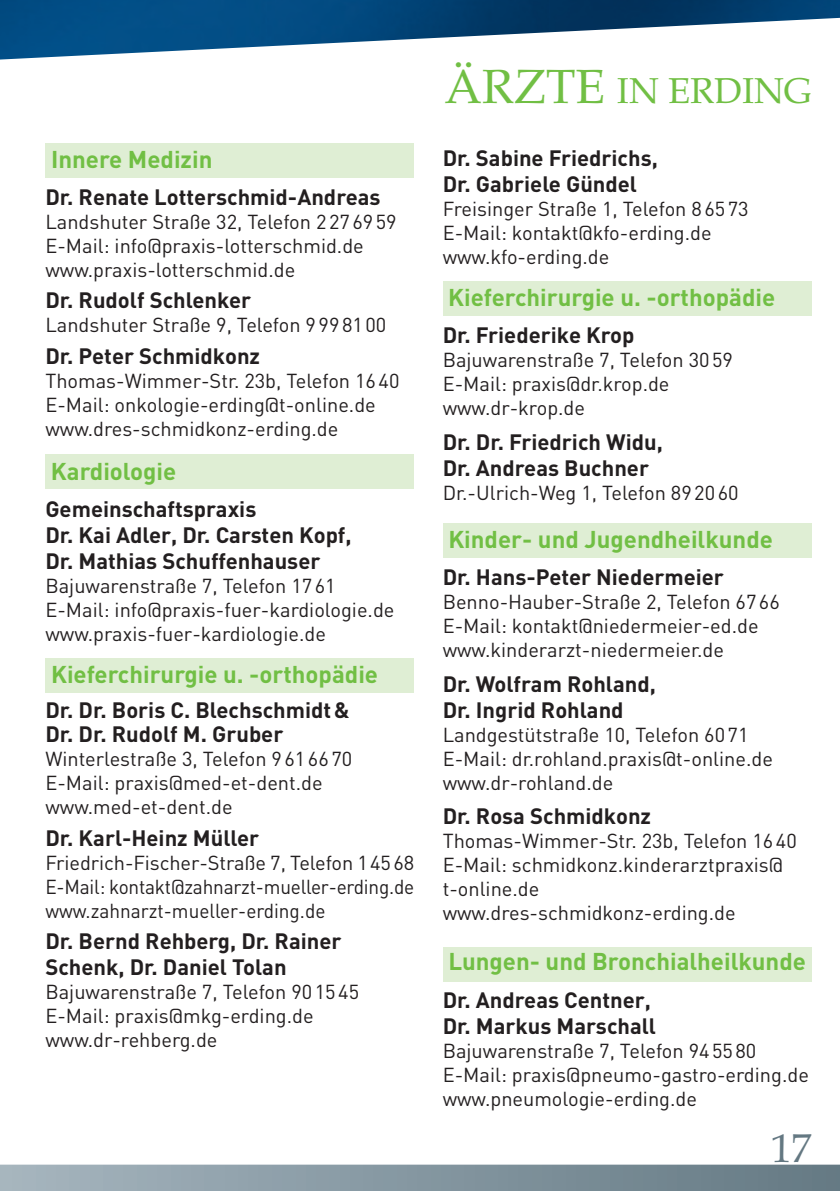
<style>
.page{position:relative;width:840px;height:1191px;background:#fff}
.page>*{position:absolute;margin:0;border:0;box-sizing:border-box;transform-origin:0 0}
.t1{font:40px "Book Antiqua";color:#647882}
.t2{font:36px "Book Antiqua";color:#71bf44}
.t3{font:700 24px "DIN";color:#71bf44}
.t4{font:700 22px/26px "DIN";color:#231f20}
.t5{font:20px/24px "DIN";color:#231f20}
.s1{font-size:48px}
</style>
<div class="page">
<div style="left:45px;top:144px;width:369px;height:34px;background:#dfeed4"></div>
<div style="left:45px;top:658px;width:369px;height:34px;background:#dfeed4"></div>
<div style="left:45px;top:455px;width:369px;height:34px;background:#dfeed4"></div>
<div style="left:442px;top:282px;width:369px;height:34px;background:#dfeed4"></div>
<div style="left:442px;top:524px;width:369px;height:34px;background:#dfeed4"></div>
<div style="left:442px;top:947px;width:369px;height:34px;background:#dfeed4"></div>
<div style="left:0;top:1164px;width:839px;height:27px;background:linear-gradient(to right,#a6b5be,#647983)"></div>
<img style="left:0;top:0;width:839px;height:60px">
<p class="t3" style="left:51px;top:145px;width:163px">Innere Medizin</p>
<p class="t4" style="left:45px;top:184px;width:336px">Dr. Renate Lotterschmid-Andreas</p>
<p class="t5" style="left:45px;top:210px;width:352px">Landshuter Straße 32, Telefon 2 27 69 59<br>E-Mail: info@praxis-lotterschmid.de www.praxis-lotterschmid.de</p>
<p class="t4" style="left:45px;top:288px;width:207px">Dr. Rudolf Schlenker</p>
<p class="t5" style="left:45px;top:313px;width:342px">Landshuter Straße 9, Telefon 9 99 81 00</p>
<p class="t4" style="left:45px;top:343px;width:216px">Dr. Peter Schmidkonz</p>
<p class="t5" style="left:45px;top:369px;width:355px">Thomas-Wimmer-Str. 23b, Telefon 16 40<br>E-Mail: onkologie-erding@t-online.de www.dres-schmidkonz-erding.de</p>
<p class="t3" style="left:51px;top:457px;width:127px">Kardiologie</p>
<p class="t4" style="left:45px;top:496px;width:307px">Gemeinschaftspraxis<br>Dr. Kai Adler, Dr. Carsten Kopf,<br>Dr. Mathias Schuffenhauser</p>
<p class="t5" style="left:45px;top:574px;width:350px">Bajuwarenstraße 7, Telefon 17 61<br>E-Mail: info@praxis-fuer-kardiologie.de www.praxis-fuer-kardiologie.de</p>
<p class="t3" style="left:51px;top:661px;width:328px">Kieferchirurgie u. -orthopädie</p>
<p class="t4" style="left:45px;top:699px;width:305px;line-height:24px">Dr. Dr. Boris C. Blechschmidt&amp;<br>Dr. Dr. Rudolf M. Gruber</p>
<p class="t5" style="left:45px;top:747px;width:308px">Winterlestraße 3, Telefon 9 61 66 70<br>E-Mail: praxis@med-et-dent.de www.med-et-dent.de</p>
<p class="t4" style="left:45px;top:825px;width:215px">Dr. Karl-Heinz Müller</p>
<p class="t5" style="left:45px;top:851px;width:370px;text-align:justify">Friedrich-Fischer-Straße 7, Telefon 1 45 68<br>E-Mail: kontakt@zahnarzt-mueller-erding.de www.zahnarzt-mueller-erding.de</p>
<p class="t4" style="left:45px;top:928px;width:297px">Dr. Bernd Rehberg, Dr. Rainer<br>Schenk, Dr. Daniel Tolan</p>
<p class="t5" style="left:45px;top:980px;width:315px">Bajuwarenstraße 7, Telefon 90 15 45<br>E-Mail: praxis@mkg-erding.de www.dr-rehberg.de</p>
<h2 class="t2" style="left:444px;top:70px;width:368px"><span class="s1">ÄRZTE</span> IN ERDING</h2>
<p class="t4" style="left:442px;top:145px;width:216px">Dr. Sabine Friedrichs,<br>Dr. Gabriele Gündel</p>
<p class="t5" style="left:442px;top:197px;width:307px">Freisinger Straße 1, Telefon 8 65 73<br>E-Mail: kontakt@kfo-erding.de www.kfo-erding.de</p>
<p class="t3" style="left:448px;top:284px;width:328px">Kieferchirurgie u. -orthopädie</p>
<p class="t4" style="left:442px;top:323px;width:193px">Dr. Friederike Krop</p>
<p class="t5" style="left:442px;top:348px;width:291px">Bajuwarenstraße 7, Telefon 30 59<br>E-Mail: praxis@dr.krop.de www.dr-krop.de</p>
<p class="t4" style="left:442px;top:429px;width:221px">Dr. Dr. Friedrich Widu,<br>Dr. Andreas Buchner</p>
<p class="t5" style="left:442px;top:481px;width:297px">Dr.-Ulrich-Weg 1, Telefon 89 20 60</p>
<p class="t3" style="left:448px;top:525px;width:326px">Kinder- und Jugendheilkunde</p>
<p class="t4" style="left:442px;top:564px;width:282px">Dr. Hans-Peter Niedermeier</p>
<p class="t5" style="left:442px;top:590px;width:338px">Benno-Hauber-Straße 2, Telefon 67 66<br>E-Mail: kontakt@niedermeier-ed.de www.kinderarzt-niedermeier.de</p>
<p class="t4" style="left:442px;top:671px;width:214px">Dr. Wolfram Rohland,<br>Dr. Ingrid Rohland</p>
<p class="t5" style="left:442px;top:723px;width:331px">Landgestütstraße 10, Telefon 60 71<br>E-Mail: dr.rohland.praxis@t-online.de www.dr-rohland.de</p>
<p class="t4" style="left:442px;top:803px;width:210px">Dr. Rosa Schmidkonz</p>
<p class="t5" style="left:442px;top:829px;width:355px">Thomas-Wimmer-Str. 23b, Telefon 16 40<br>E-Mail: schmidkonz.kinderarztpraxis@ t-online.de www.dres-schmidkonz-erding.de</p>
<p class="t3" style="left:448px;top:948px;width:359px">Lungen- und Bronchialheilkunde</p>
<p class="t4" style="left:442px;top:987px;width:215px">Dr. Andreas Centner,<br>Dr. Markus Marschall</p>
<p class="t5" style="left:442px;top:1039px;width:367px">Bajuwarenstraße 7, Telefon 94 55 80<br>E-Mail: praxis@pneumo-gastro-erding.de www.pneumologie-erding.de</p>
<h1 class="t1" style="left:771px;top:1124px;width:41px">17</h1>
</div>
